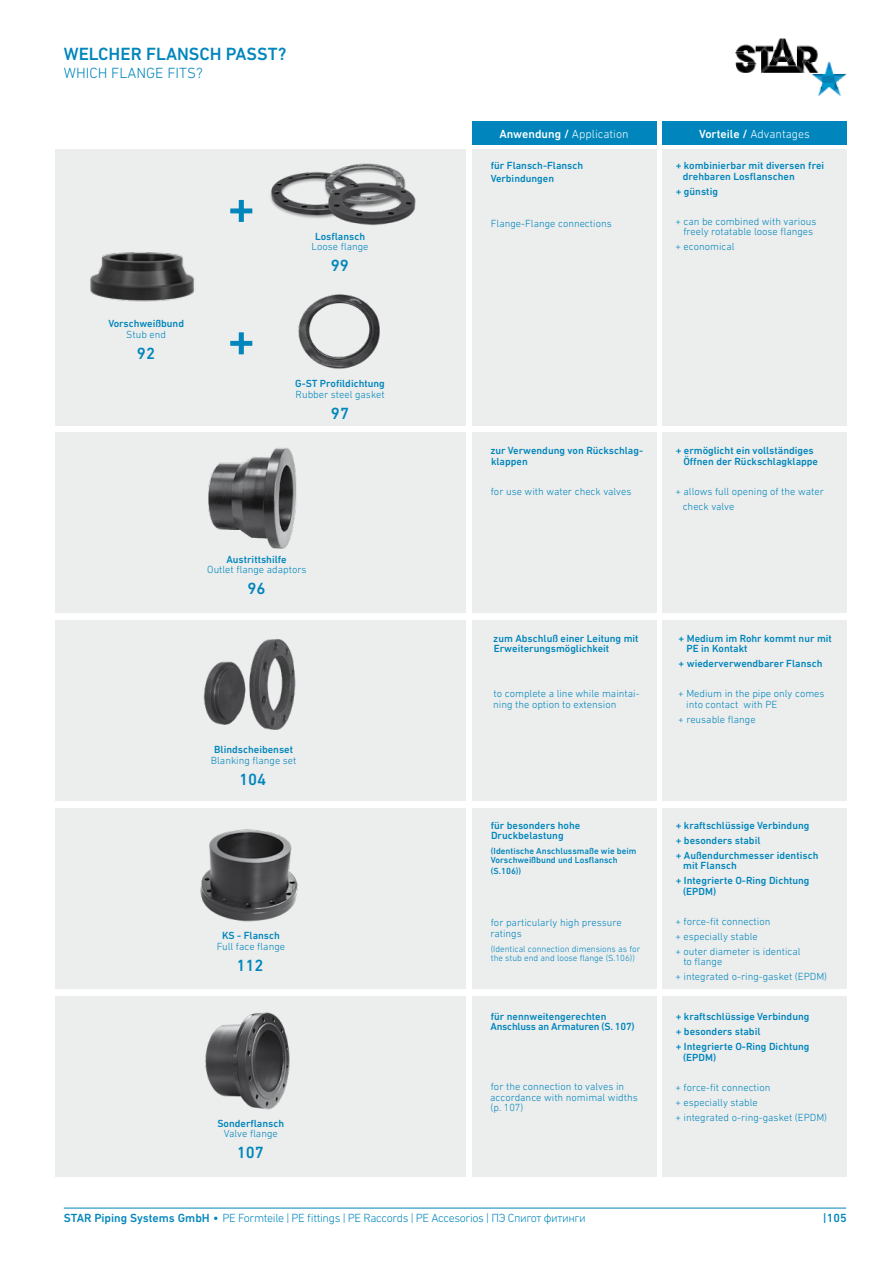
<style>
.page{position:relative;width:893px;height:1263px;background:#fff}
.page>*{position:absolute;margin:0;border:0;box-sizing:border-box;transform-origin:0 0}
.t1{font:500 50.25px "DIN Next LT Pro";color:#0086bc}
.t2{font:500 18px "DIN Next LT Pro";color:#0086bc}
.t3{font:500 16.5px "DIN Next LT Pro";color:#0086bc}
.t4{font:300 15px "DIN Next LT Pro";color:#0086bc}
.t5{font:300 12px "DIN Next LT Pro";letter-spacing:-.03em;color:#0086bc}
.t6{font:300 12px "DIN Next LT Pro";color:#fff}
.t7{font:500 12px "DIN Next LT Pro";color:#0086bc}
.t8{font:500 10.5px/10.5px "DIN Next LT Pro";color:#0086bc}
.t9{font:300 10.5px/10.5px "DIN Next LT Pro";color:#0086bc}
.t10{font:300 9px/9px "DIN Next LT Pro";color:#0086bc}
.t11{font:500 9px/9px "DIN Next LT Pro";color:#0086bc}
.s1{font-weight:500}
.s2{font-family:"DIN Next CYR"}
</style>
<div class="page">
<img style="left:736px;top:38px;width:110px;height:57px">
<hr style="left:64px;top:1208px;width:782px;height:1px;background:#0086bc">
<div style="left:663px;top:997px;width:184px;height:180px;background:#eceded"></div>
<div style="left:55px;top:149px;width:411px;height:276px;background:#eceded"></div>
<div style="left:472px;top:149px;width:184px;height:276px;background:#eceded"></div>
<div style="left:663px;top:149px;width:184px;height:276px;background:#eceded"></div>
<div style="left:55px;top:433px;width:411px;height:180px;background:#eceded"></div>
<div style="left:472px;top:433px;width:184px;height:180px;background:#eceded"></div>
<div style="left:663px;top:433px;width:184px;height:180px;background:#eceded"></div>
<div style="left:55px;top:621px;width:411px;height:180px;background:#eceded"></div>
<div style="left:472px;top:621px;width:184px;height:180px;background:#eceded"></div>
<div style="left:663px;top:621px;width:184px;height:180px;background:#eceded"></div>
<div style="left:55px;top:809px;width:411px;height:180px;background:#eceded"></div>
<div style="left:472px;top:809px;width:184px;height:180px;background:#eceded"></div>
<div style="left:472px;top:997px;width:184px;height:180px;background:#eceded"></div>
<div style="left:663px;top:809px;width:184px;height:180px;background:#eceded"></div>
<img style="left:90px;top:252px;width:104px;height:50px">
<img style="left:203px;top:639px;width:93px;height:91px">
<img style="left:208px;top:448px;width:89px;height:101px">
<img style="left:200px;top:829px;width:98px;height:93px">
<img style="left:298px;top:294px;width:82px;height:75px">
<img style="left:270px;top:171px;width:53px;height:47px">
<img style="left:319px;top:163px;width:84px;height:49px">
<img style="left:323px;top:176px;width:93px;height:50px">
<div style="left:55px;top:997px;width:411px;height:180px;background:#eceded"></div>
<img style="left:205px;top:1012px;width:85px;height:98px">
<div style="left:472px;top:121px;width:184px;height:24px;background:#0086bc"></div>
<div style="left:663px;top:121px;width:184px;height:24px;background:#0086bc"></div>
<h2 class="t2" style="left:64px;top:44px;width:224px">WELCHER FLANSCH PASST?</h2>
<h3 class="t4" style="left:64px;top:65px;width:140px">WHICH FLANGE FITS?</h3>
<p class="t8" style="left:108px;top:318px;width:77px">Vorschweißbund</p>
<p class="t9" style="left:126px;top:329px;width:41px">Stub end</p>
<h3 class="t3" style="left:137px;top:343px;width:20px">92</h3>
<h1 class="t1" style="left:227px;top:179px;width:29px">+</h1>
<h1 class="t1" style="left:227px;top:311px;width:29px">+</h1>
<p class="t8" style="left:315px;top:231px;width:52px">Losflansch</p>
<p class="t9" style="left:312px;top:241px;width:58px">Loose flange</p>
<h3 class="t3" style="left:331px;top:256px;width:20px">99</h3>
<p class="t8" style="left:295px;top:378px;width:91px">G-ST Profildichtung</p>
<p class="t9" style="left:296px;top:389px;width:91px">Rubber steel gasket</p>
<h3 class="t3" style="left:331px;top:404px;width:20px">97</h3>
<p class="t8" style="left:226px;top:554px;width:62px">Austrittshilfe</p>
<p class="t9" style="left:207px;top:564px;width:101px">Outlet flange adaptors</p>
<h3 class="t3" style="left:248px;top:579px;width:20px">96</h3>
<p class="t8" style="left:214px;top:745px;width:80px">Blindscheibenset</p>
<p class="t9" style="left:211px;top:755px;width:87px">Blanking flange set</p>
<h3 class="t3" style="left:239px;top:770px;width:29px">104</h3>
<p class="t8" style="left:222px;top:930px;width:59px">KS - Flansch</p>
<p class="t9" style="left:217px;top:941px;width:70px">Full face flange</p>
<h3 class="t3" style="left:236px;top:955px;width:29px">112</h3>
<p class="t8" style="left:217px;top:1118px;width:68px">Sonderflansch</p>
<p class="t9" style="left:224px;top:1128px;width:56px">Valve flange</p>
<h3 class="t3" style="left:237px;top:1143px;width:29px">107</h3>
<p class="t6" style="left:499px;top:127px;width:131px"><span class="s1">Anwendung /</span> Application</p>
<p class="t6" style="left:699px;top:127px;width:112px"><span class="s1">Vorteile /</span> Advantages</p>
<p class="t8" style="left:491px;top:160px;width:94px;line-height:12.6px">für Flansch-Flansch<br>Verbindungen</p>
<p class="t9" style="left:491px;top:218px;width:122px">Flange-Flange connections</p>
<p class="t8" style="left:683px;top:161px;width:143px;text-indent:-7px">+ kombinierbar mit diversen frei drehbaren Losflanschen</p>
<p class="t8" style="left:676px;top:186px;width:44px">+ günstig</p>
<p class="t9" style="left:675px;top:216px;width:143px;text-align:center">+ can be combined with various freely rotatable loose flanges</p>
<p class="t9" style="left:675px;top:242px;width:61px">+ economical</p>
<p class="t8" style="left:490px;top:445px;width:154px">zur Verwendung von Rückschlag&shy;klappen</p>
<p class="t9" style="left:491px;top:486px;width:142px">for use with water check valves</p>
<p class="t8" style="left:683px;top:445px;width:136px;text-indent:-8px">+ ermöglicht ein vollständiges<br>Öffnen der Rückschlagklappe</p>
<p class="t9" style="left:683px;top:484px;width:143px;line-height:15px;text-indent:-7px">+ allows full opening of the water check valve</p>
<p class="t8" style="left:493px;top:633px;width:147px">zum Abschluß einer Leitung mit<br>Erweiterungsmöglichkeit</p>
<p class="t9" style="left:493px;top:688px;width:148px">to complete a line while maintai&shy;ning the option to extension</p>
<p class="t8" style="left:686px;top:633px;width:147px;text-indent:-8px">+ Medium im Rohr kommt nur mit<br>PE in Kontakt</p>
<p class="t8" style="left:678px;top:658px;width:145px">+ wiederverwendbarer Flansch</p>
<p class="t9" style="left:686px;top:688px;width:140px;text-indent:-8px">+ Medium in the pipe only comes into contact with PE</p>
<p class="t9" style="left:678px;top:714px;width:79px">+ reusable flange</p>
<p class="t8" style="left:491px;top:820px;width:91px">für besonders hohe<br>Druckbelastung</p>
<p class="t11" style="left:491px;top:846px;width:147px">(Identische Anschlussmaße wie beim<br>Vorschweißbund und Losflansch</p>
<p class="t11" style="left:491px;top:866px;width:32px">(S.106))</p>
<p class="t9" style="left:490px;top:917px;width:133px">for particularly high pressure ratings</p>
<p class="t10" style="left:491px;top:944px;width:151px">(Identical connection dimensions as for the stub end and loose flange (S.106))</p>
<p class="t8" style="left:490px;top:1011px;width:146px">für nennweitengerechten<br>Anschluss an Armaturen (S. 107)</p>
<p class="t9" style="left:490px;top:1081px;width:149px">for the connection to valves in accordance with nomimal widths (p. 107)</p>
<p class="t8" style="left:676px;top:817px;width:144px;line-height:15px">+ kraftschlüssige Verbindung<br>+ besonders stabil<br>+ Außendurchmesser identisch</p>
<p class="t8" style="left:676px;top:858px;width:135px;line-height:15px;text-indent:7px">mit Flansch<br>+ Integrierte O-Ring Dichtung</p>
<p class="t8" style="left:683px;top:886px;width:34px">(EPDM)</p>
<p class="t9" style="left:675px;top:913px;width:127px;line-height:15px">+ force-fit connection<br>+ especially stable<br>+ outer diameter is identical</p>
<p class="t9" style="left:675px;top:954px;width:153px;line-height:15px;text-indent:8px">to flange<br>+ integrated o-ring-gasket (EPDM)</p>
<p class="t8" style="left:676px;top:1009px;width:135px;line-height:15px">+ kraftschlüssige Verbindung + besonders stabil<br>+ Integrierte O-Ring Dichtung</p>
<p class="t8" style="left:683px;top:1052px;width:34px">(EPDM)</p>
<p class="t9" style="left:675px;top:1079px;width:153px;line-height:15px">+ force-fit connection<br>+ especially stable<br>+ integrated o-ring-gasket (EPDM)</p>
<p class="t5" style="left:64px;top:1211px;width:523px"><span class="s1">STAR Piping Systems GmbH •</span> PE Formteile | PE fittings | PE Raccords | PE Accesorios | <span class="s2">ПЭ Спигот фитинги</span></p>
<p class="t7" style="left:823px;top:1211px;width:25px">|105</p>
</div>
